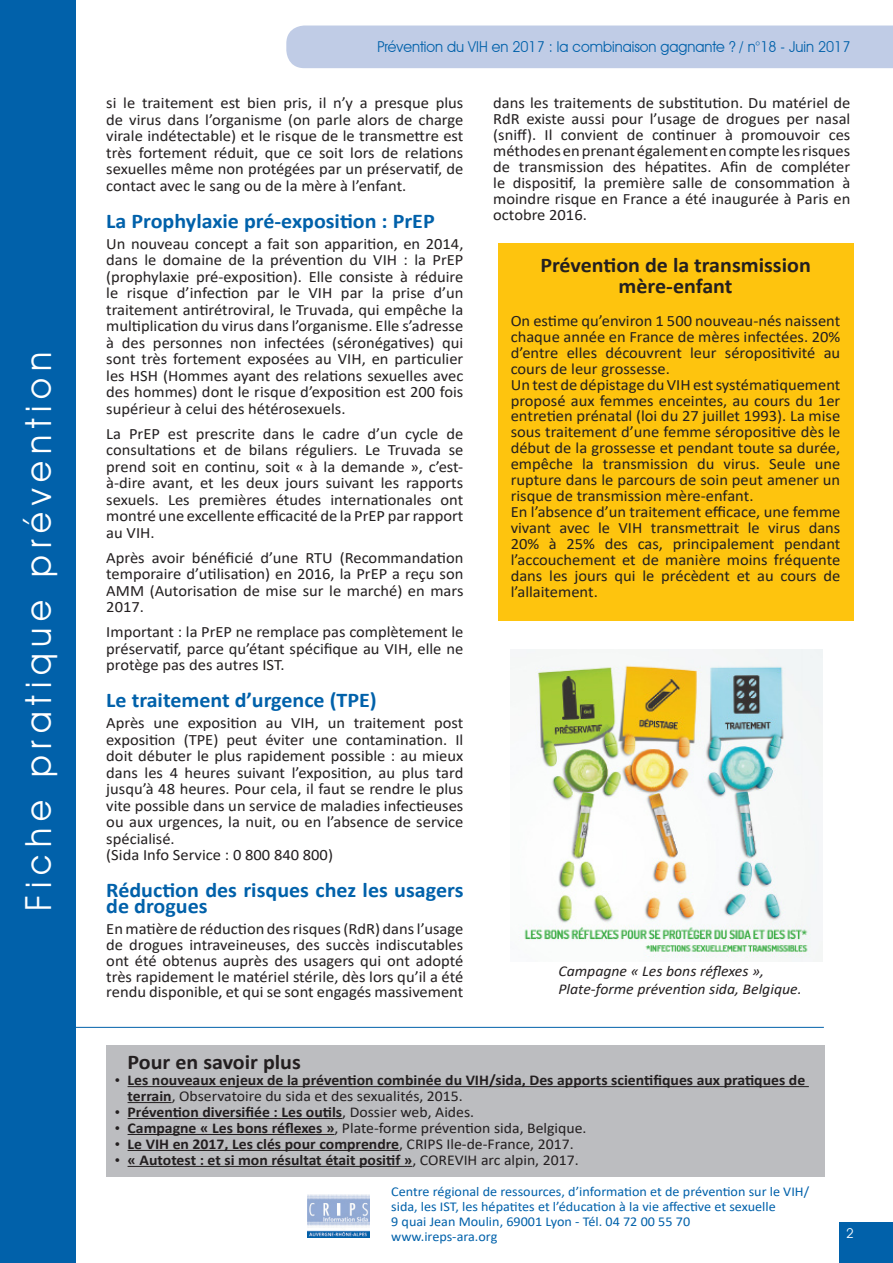
<style>
.page{position:relative;width:893px;height:1263px;background:#fff}
.page>*{position:absolute;margin:0;border:0;box-sizing:border-box;transform-origin:0 0}
.t1{font:36px "Avant Garde IT Cby BT";letter-spacing:.2em;color:#fff;scale:.95 1}
.t2{font:700 21px/15.9px "Calibri";color:#0161aa;scale:1.05 1}
.t3{font:700 21px "Calibri";color:#231f20;scale:1.05 1}
.t4{font:15.75px/16.5px "Calibri";color:#231f20;text-align:justify;scale:1.05 1}
.t5{font:700 15px/15.9px "Calibri";color:#231f20;scale:1.05 1}
.t6{font:15px "Calibri";color:#231f20;scale:1.05 1}
.t7{font:italic 15px "Calibri";color:#231f20;scale:1.05 1}
.t8{font:15px "Avant Garde IT Cby BT";color:#0161aa;scale:.95 1}
.t9{font:13.5px/15px "Calibri";color:#0161aa;scale:1.05 1}
.t10{font:13.5px "Avant Garde IT Cby BT";color:#fff}
.s1{font-family:"Times New Roman";font-weight:400}
.s2{font-weight:400}
.s3{font-family:"Times New Roman"}
.s4{font-weight:700}
</style>
<div class="page">
<div style="left:286px;top:26px;width:607px;height:42px;background:#c0cce6"></div>
<div style="left:839px;top:1222px;width:54px;height:41px;background:#0161aa"></div>
<img style="left:307px;top:1194px;width:63px;height:44px">
<div style="left:106px;top:1045px;width:719px;height:131px;background:#bcbdc0"></div>
<hr style="left:128px;top:1086px;width:681px;height:1px;background:#231f20">
<hr style="left:128px;top:1102px;width:44px;height:1px;background:#231f20">
<hr style="left:128px;top:1118px;width:214px;height:1px;background:#231f20">
<hr style="left:128px;top:1134px;width:206px;height:1px;background:#231f20">
<hr style="left:128px;top:1150px;width:271px;height:1px;background:#231f20">
<hr style="left:128px;top:1166px;width:284px;height:1px;background:#231f20">
<img style="left:511px;top:649px;width:312px;height:312px">
<hr style="left:0;top:1027px;width:824px;height:1px;background:#0161aa">
<div style="left:498px;top:243px;width:355px;height:377px;background:#fec40e"></div>
<div style="left:0;top:0;width:75px;height:1263px;background:#0161aa"></div>
<p class="t1" style="left:17px;top:911px;width:589px;rotate:-90deg">Fiche pratique prévention</p>
<p class="t8" style="left:377px;top:37px;width:499px">Prévention du VIH en 2017 : la combinaison gagnante ? / n°18 - Juin 2017</p>
<p class="t4" style="left:106px;top:94px;width:342px">si le traitement est bien pris, il n’y a presque plus de virus dans l’organisme (on parle alors de charge virale indétectable) et le risque de le transmettre est très fortement réduit, que ce soit lors de relations sexuelles même non protégées par un préservatif, de contact avec le sang ou de la mère à l’enfant.</p>
<p class="t2" style="left:106px;top:213px;width:314px">La Prophylaxie pré-exposition : PrEP</p>
<p class="t4" style="left:106px;top:235px;width:342px">Un nouveau concept a fait son apparition, en 2014, dans le domaine de la prévention du VIH : la PrEP (prophylaxie pré-exposition). Elle consiste à réduire le risque d’infection par le VIH par la prise d’un traitement antirétroviral, le Truvada, qui empêche la multiplication du virus dans l’organisme. Elle s’adresse à des personnes non infectées (séronégatives) qui sont très fortement exposées au VIH, en particulier les HSH (Hommes ayant des relations sexuelles avec des hommes) dont le risque d’exposition est 200 fois supérieur à celui des hétérosexuels.</p>
<p class="t4" style="left:106px;top:425px;width:342px">La PrEP est prescrite dans le cadre d’un cycle de consultations et de bilans réguliers. Le Truvada se prend soit en continu, soit « à la demande », c’est&shy;à-dire avant, et les deux jours suivant les rapports sexuels. Les premières études internationales ont montré une excellente efficacité de la PrEP par rapport au VIH.</p>
<p class="t4" style="left:106px;top:549px;width:342px">Après avoir bénéficié d’une RTU (Recommandation temporaire d’utilisation) en 2016, la PrEP a reçu son AMM (Autorisation de mise sur le marché) en mars 2017.</p>
<p class="t4" style="left:106px;top:623px;width:342px">Important : la PrEP ne remplace pas complètement le préservatif, parce qu’étant spécifique au VIH, elle ne protège pas des autres IST.</p>
<p class="t2" style="left:106px;top:692px;width:259px">Le traitement d’urgence (TPE)</p>
<p class="t4" style="left:106px;top:714px;width:342px">Après une exposition au VIH, un traitement post exposition (TPE) peut éviter une contamination. Il doit débuter le plus rapidement possible : au mieux dans les 4 heures suivant l’exposition, au plus tard jusqu’à 48 heures. Pour cela, il faut se rendre le plus vite possible dans un service de maladies infectieuses ou aux urgences, la nuit, ou en l’absence de service spécialisé.</p>
<p class="t4" style="left:106px;top:846px;width:217px">(Sida Info Service : 0 800 840 800)</p>
<p class="t2" style="left:106px;top:882px;width:342px">Réduction des risques chez les usagers de drogues</p>
<p class="t4" style="left:106px;top:920px;width:342px;line-height:15.9px">En matière de réduction des risques (RdR) dans l’usage de drogues intraveineuses, des succès indiscutables ont été obtenus auprès des usagers qui ont adopté très rapidement le matériel stérile, dès lors qu’il a été rendu disponible, et qui se sont engagés massivement</p>
<p class="t4" style="left:493px;top:95px;width:342px;line-height:15.9px">dans les traitements de substitution. Du matériel de RdR existe aussi pour l’usage de drogues per nasal (sniff). Il convient de continuer à promouvoir ces méthodes en prenant également en compte les risques de transmission des hépatites. Afin de compléter le dispositif, la première salle de consommation à moindre risque en France a été inaugurée à Paris en octobre 2016.</p>
<p class="t3" style="left:540px;top:250px;width:259px">Prévention de la transmission</p>
<p class="t3" style="left:619px;top:271px;width:110px">mère-enfant</p>
<p class="t4" style="left:511px;top:312px;width:315px;line-height:15.9px">On estime qu’environ 1 500 nouveau-nés naissent chaque année en France de mères infectées. 20% d’entre elles découvrent leur séropositivité au cours de leur grossesse.</p>
<p class="t4" style="left:511px;top:376px;width:315px;line-height:15.9px">Un test de dépistage du VIH est systématiquement proposé aux femmes enceintes, au cours du 1er entretien prénatal (loi du 27 juillet 1993). La mise sous traitement d’une femme séropositive dès le début de la grossesse et pendant toute sa durée, empêche la transmission du virus. Seule une rupture dans le parcours de soin peut amener un risque de transmission mère-enfant.</p>
<p class="t4" style="left:511px;top:504px;width:316px;line-height:15.9px">En l’absence d’un traitement efficace, une femme vivant avec le VIH transmettrait le virus dans 20% à 25% des cas, principalement pendant l’accouchement et de manière moins fréquente dans les jours qui le précèdent et au cours de l’allaitement.</p>
<p class="t7" style="left:558px;top:960px;width:197px">Campagne « Les bons réflexes »,</p>
<p class="t7" style="left:558px;top:978px;width:233px">Plate-forme prévention sida, Belgique.</p>
<p class="t3" style="left:128px;top:1047px;width:167px">Pour en savoir plus</p>
<p class="t5" style="left:128px;top:1072px;width:647px;text-indent:-13px"><span class="s1">•</span> Les nouveaux enjeux de la prévention combinée du VIH/sida, Des apports scientifiques aux pratiques de terrain<span class="s2">, Observatoire du sida et des sexualités, 2015.</span></p>
<p class="t5" style="left:115px;top:1104px;width:344px"><span class="s1">•</span> Prévention diversifiée : Les outils<span class="s2">, Dossier web, Aides.</span></p>
<p class="t6" style="left:115px;top:1117px;width:451px"><span class="s3">•</span> <span class="s4">Campagne « Les bons réflexes »</span>, Plate-forme prévention sida, Belgique.</p>
<p class="t5" style="left:115px;top:1135px;width:438px"><span class="s1">•</span> Le VIH en 2017, Les clés pour comprendre<span class="s2">, CRIPS Ile-de-France, 2017.</span></p>
<p class="t5" style="left:115px;top:1151px;width:443px"><span class="s1">•</span> « Autotest : et si mon résultat était positif »<span class="s2">, COREVIH arc alpin, 2017.</span></p>
<p class="t9" style="left:391px;top:1183px;width:400px">Centre régional de ressources, d’information et de prévention sur le VIH/ sida, les IST, les hépatites et l’éducation à la vie affective et sexuelle<br>9 quai Jean Moulin, 69001 Lyon - Tél. 04 72 00 55 70</p>
<p class="t9" style="left:391px;top:1228px;width:103px">www.ireps-ara.org</p>
<p class="t10" style="left:846px;top:1225px;width:9px">2</p>
</div>
